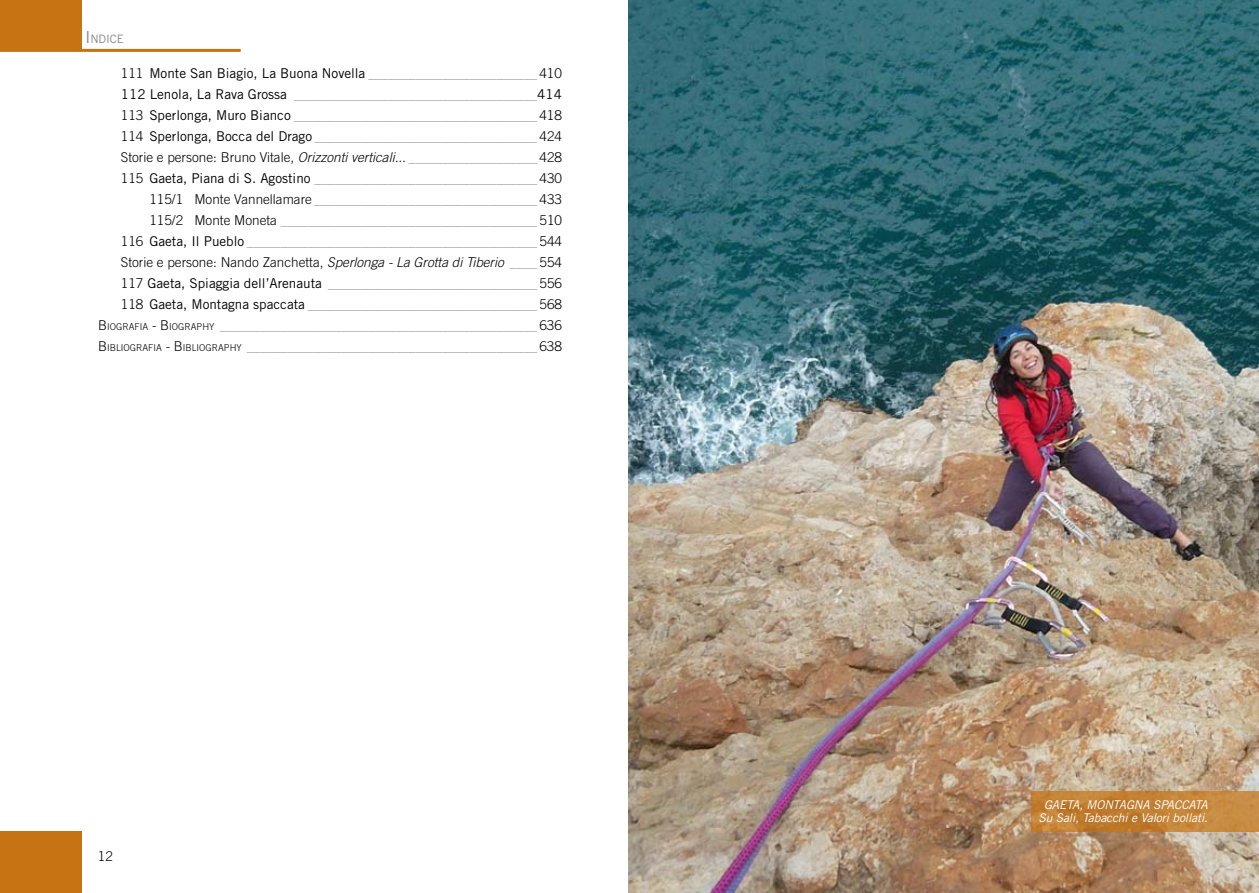
<style>
.page{position:relative;width:1259px;height:893px;background:#fff}
.page>*{position:absolute;margin:0;border:0;box-sizing:border-box;transform-origin:0 0}
.t1{font:300 13.5px/21px "Trade Gothic";color:#9c9e9f;text-align:right}
.t2{font:300 13.5px "Trade Gothic";color:#000}
.t3{font:italic 12px/12.8px "Trade Gothic";letter-spacing:-.01em;color:#fff;text-align:center}
.t4{font:11.55px "Trade Gothic";color:#87888a}
.s1{font-size:16.5px}
.s2{color:#000}
.s3{font-weight:400;color:#000}
.s4{font-style:italic;color:#000}
.s5{font-size:9.45px;color:#000}
</style>
<div class="page">
<div style="left:0;top:831px;width:81px;height:62px;background:#c67413"></div>
<div style="left:0;top:0;width:81px;height:50px;background:#c67413"></div>
<hr style="left:0;top:49px;width:241px;height:3px;background:#c67413">
<img style="left:628px;top:0;width:631px;height:893px">
<svg style="left:1031px;top:791px;width:228px;height:40px;background:#c38337"></svg>
<p class="t4" style="left:85px;top:31px;width:40px"><span class="s1">I</span>NDICE</p>
<p class="t1" style="left:98px;top:63px;width:465px"><span class="s2">111</span> <span class="s3">Monte San Biagio, La Buona Novella</span> _________________________ <span class="s2">410<br></span><span class="s3">112 Lenola, La Rava Grossa</span> ____________________________________<span class="s3">414<br></span><span class="s2">113</span> <span class="s3">Sperlonga, Muro Bianco</span> ____________________________________ <span class="s2">418<br>114</span> <span class="s3">Sperlonga, Bocca del Drago</span> _________________________________ <span class="s2">424<br>Storie e persone: Bruno Vitale,</span> <span class="s4">Orizzonti verticali...</span> ___________________ <span class="s2">428<br>115</span> <span class="s3">Gaeta, Piana di S. Agostino</span> _________________________________ <span class="s2">430<br>115/1 Monte Vannellamare</span> _________________________________ <span class="s2">433<br>115/2 Monte Moneta</span> ______________________________________ <span class="s2">510<br>116</span> <span class="s3">Gaeta, Il Pueblo</span> ___________________________________________ <span class="s2">544<br>Storie e persone: Nando Zanchetta,</span> <span class="s4">Sperlonga - La Grotta di Tiberio</span> ____ <span class="s2">554<br>117</span> <span class="s3">Gaeta, Spiaggia dell’Arenauta</span> _______________________________ <span class="s2">556<br>118</span> <span class="s3">Gaeta, Montagna spaccata</span> __________________________________ <span class="s2">568<br></span><span class="s2">B</span><span class="s5">IOGRAFIA</span> <span class="s2">-</span> <span class="s2">B</span><span class="s5">IOGRAPHY</span> _______________________________________________ <span class="s2">636<br></span><span class="s2">B</span><span class="s5">IB LIOGRAFIA</span> <span class="s2">- B</span><span class="s5">IB LIOGRAPHY</span> ___________________________________________ <span class="s2">638</span></p>
<p class="t2" style="left:98px;top:848px;width:17px">12</p>
<p class="t3" style="left:1038px;top:798px;width:171px">GAETA, MONTAGNA SPACCATA<br>Su Sali, Tabacchi e Valori bollati.</p>
</div>
